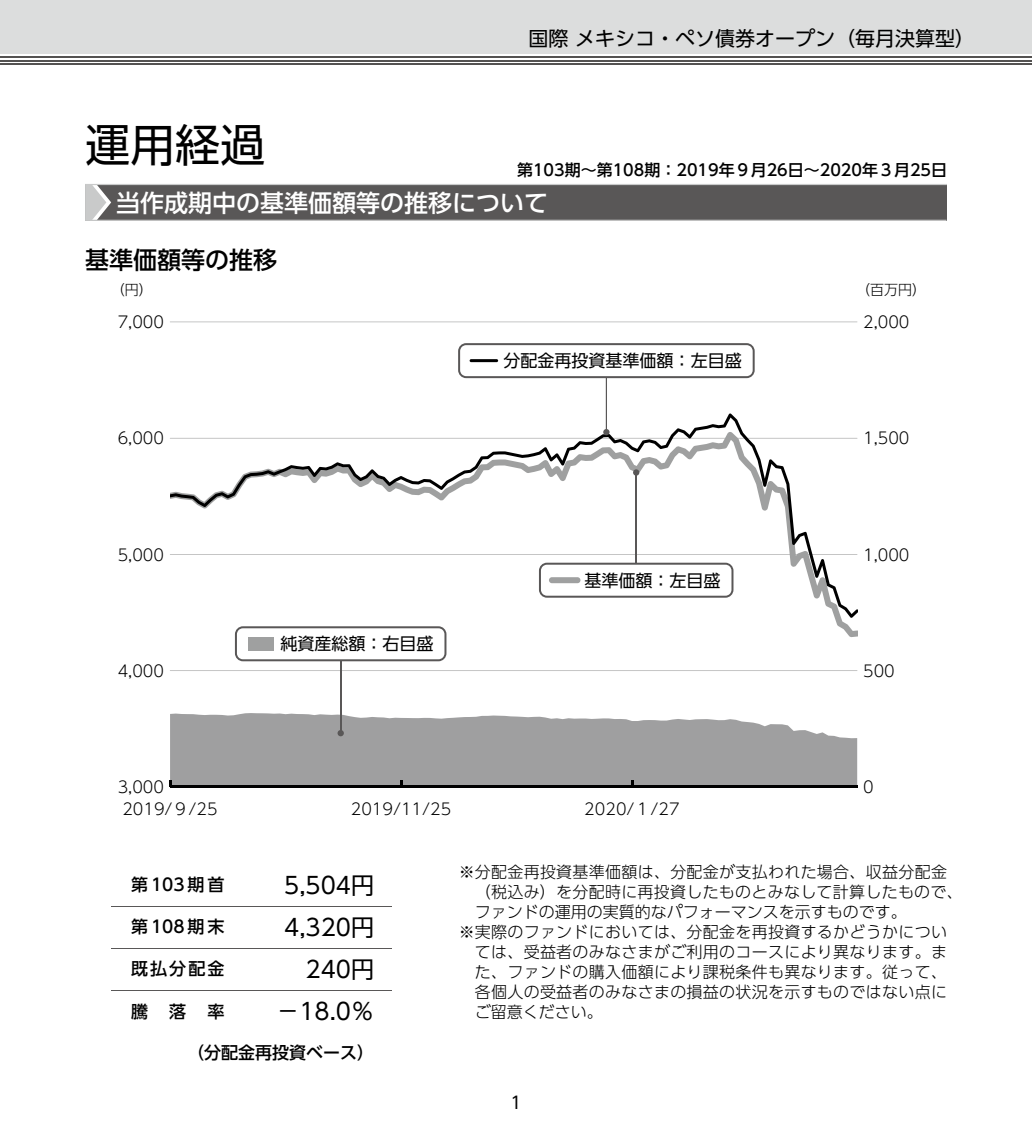
<style>
.page{position:relative;width:1032px;height:1134px;background:#fff}
.page>*{position:absolute;margin:0;border:0;box-sizing:border-box;transform-origin:0 0}
.t1{font:45px "UD Shin Go Pro";color:#000}
.t2{font:500 24px "UD Shin Go Pro";color:#fff}
.t3{font:500 24px "UD Shin Go Pro";color:#000}
.t4{font:23px "UD Shin Go Pro";color:#000}
.t5{font:20px "UD Shin Go Pro";color:#000}
.t6{font:17px "UD Shin Go Pro";color:#000}
.t7{font:500 17px "UD Shin Go Pro";color:#000}
.t8{font:300 16px "UD Shin Go Pro";letter-spacing:.02em;color:#000}
.t9{font:300 16px "UD Shin Go Pro";color:#000}
.t10{font:500 16px "UD Shin Go Pro";color:#000}
.t11{font:300 14px "UD Shin Go Pro";color:#000}
</style>
<div class="page">
<div style="left:0;top:0;width:1032px;height:54px;background:#dcdddd"></div>
<hr style="left:0;top:63px;width:1032px;height:2px;background:#545251">
<hr style="left:0;top:60px;width:1032px;height:1px;background:#545251">
<hr style="left:0;top:56px;width:1032px;height:2px;background:#545251">
<div style="left:85px;top:184px;width:862px;height:36px;background:#595757"></div>
<hr style="left:85px;top:220px;width:861px;height:1px;background:#c9caca">
<hr style="left:85px;top:184px;width:862px;height:1px;background:#c9caca">
<svg style="left:85px;top:185px;width:26px;height:35px"></svg>
<svg style="left:170px;top:670px;width:687px;height:1px"></svg>
<svg style="left:170px;top:322px;width:687px;height:1px"></svg>
<svg style="left:170px;top:713px;width:687px;height:73px;background:#a4a4a5"></svg>
<svg style="left:170px;top:439px;width:687px;height:179px"></svg>
<hr style="left:170px;top:786px;width:687px;height:2px;background:#000">
<hr style="left:636px;top:472px;width:1px;height:112px;background:#595757">
<div style="left:633px;top:469px;width:6px;height:7px;background:#595757;border-radius:50%"></div>
<svg style="left:539px;top:563px;width:194px;height:35px"></svg>
<div style="left:549px;top:577px;width:31px;height:6px;background:#9fa0a0;border-radius:3px"></div>
<hr style="left:340px;top:644px;width:1px;height:89px;background:#595757">
<div style="left:337px;top:730px;width:7px;height:6px;background:#595757;border-radius:50%"></div>
<svg style="left:235px;top:626px;width:211px;height:35px"></svg>
<div style="left:248px;top:637px;width:25px;height:13px;background:#9fa0a0"></div>
<svg style="left:170px;top:343px;width:687px;height:96px"></svg>
<hr style="left:470px;top:359px;width:28px;height:3px;background:#000;border-radius:2px">
<svg style="left:111px;top:906px;width:20px;height:1px"></svg>
<hr style="left:131px;top:906px;width:94px;height:1px;background:#595757">
<hr style="left:225px;top:906px;width:149px;height:1px;background:#595757">
<svg style="left:374px;top:906px;width:17px;height:1px"></svg>
<svg style="left:111px;top:948px;width:20px;height:1px"></svg>
<hr style="left:131px;top:948px;width:94px;height:1px;background:#595757">
<hr style="left:225px;top:948px;width:149px;height:1px;background:#595757">
<svg style="left:374px;top:948px;width:17px;height:1px"></svg>
<svg style="left:111px;top:990px;width:20px;height:1px"></svg>
<hr style="left:131px;top:990px;width:94px;height:1px;background:#595757">
<hr style="left:225px;top:990px;width:149px;height:1px;background:#595757">
<svg style="left:374px;top:990px;width:17px;height:1px"></svg>
<p class="t5" style="left:528px;top:22px;width:448px">国際 メキシコ・ペソ債券オープン（毎月決算型）</p>
<h1 class="t1" style="left:85px;top:108px;width:181px">運用経過</h1>
<p class="t10" style="left:517px;top:157px;width:432px">第103期～第108期：2019年９月26日～2020年３月25日</p>
<h2 class="t2" style="left:116px;top:183px;width:433px">当作成期中の基準価額等の推移について</h2>
<h2 class="t3" style="left:85px;top:240px;width:193px">基準価額等の推移</h2>
<p class="t11" style="left:111px;top:279px;width:43px">（円）</p>
<p class="t11" style="left:856px;top:279px;width:71px">（百万円）</p>
<p class="t8" style="left:118px;top:309px;width:48px">7,000</p>
<p class="t8" style="left:118px;top:425px;width:48px">6,000</p>
<p class="t8" style="left:118px;top:541px;width:48px">5,000</p>
<p class="t8" style="left:118px;top:658px;width:48px">4,000</p>
<p class="t8" style="left:118px;top:774px;width:48px">3,000</p>
<p class="t6" style="left:504px;top:347px;width:239px">分配金再投資基準価額：左目盛</p>
<p class="t6" style="left:280px;top:630px;width:154px">純資産総額：右目盛</p>
<p class="t6" style="left:584px;top:566px;width:137px">基準価額：左目盛</p>
<p class="t8" style="left:122px;top:796px;width:97px">2019/９/25</p>
<p class="t8" style="left:351px;top:796px;width:102px">2019/11/25</p>
<p class="t8" style="left:584px;top:796px;width:97px">2020/１/27</p>
<p class="t8" style="left:863px;top:309px;width:48px">2,000</p>
<p class="t8" style="left:863px;top:425px;width:48px">1,500</p>
<p class="t8" style="left:863px;top:541px;width:48px">1,000</p>
<p class="t8" style="left:863px;top:658px;width:33px">500</p>
<p class="t8" style="left:863px;top:774px;width:12px">0</p>
<p class="t7" style="left:131px;top:871px;width:95px">第103期首</p>
<h3 class="t4" style="left:284px;top:866px;width:91px">5,504円</h3>
<p class="t7" style="left:131px;top:913px;width:95px">第108期末</p>
<h3 class="t4" style="left:284px;top:908px;width:91px">4,320円</h3>
<p class="t7" style="left:131px;top:955px;width:95px">既払分配金</p>
<h3 class="t4" style="left:306px;top:950px;width:70px">240円</h3>
<p class="t7" style="left:131px;top:997px;width:18px">騰</p>
<p class="t7" style="left:169px;top:997px;width:18px">落</p>
<p class="t7" style="left:208px;top:997px;width:18px">率</p>
<h3 class="t4" style="left:276px;top:992px;width:99px">－18.0％</h3>
<p class="t7" style="left:187px;top:1039px;width:188px">（分配金再投資ベース）</p>
<p class="t8" style="left:459px;top:859px;width:490px">※分配金再投資基準価額は、分配金が支払われた場合、収益分配金</p>
<p class="t8" style="left:475px;top:879px;width:489px">（税込み）を分配時に再投資したものとみなして計算したもので、</p>
<p class="t9" style="left:475px;top:899px;width:433px">ファンドの運用の実質的なパフォーマンスを示すものです。</p>
<p class="t8" style="left:459px;top:919px;width:490px">※実際のファンドにおいては、分配金を再投資するかどうかについ</p>
<p class="t8" style="left:475px;top:939px;width:474px">ては、受益者のみなさまがご利用のコースにより異なります。ま</p>
<p class="t8" style="left:475px;top:959px;width:474px">た、ファンドの購入価額により課税条件も異なります。従って、</p>
<p class="t8" style="left:475px;top:979px;width:474px">各個人の受益者のみなさまの損益の状況を示すものではない点に</p>
<p class="t9" style="left:475px;top:999px;width:129px">ご留意ください。</p>
<p class="t6" style="left:510px;top:1089px;width:13px">1</p>
</div>
